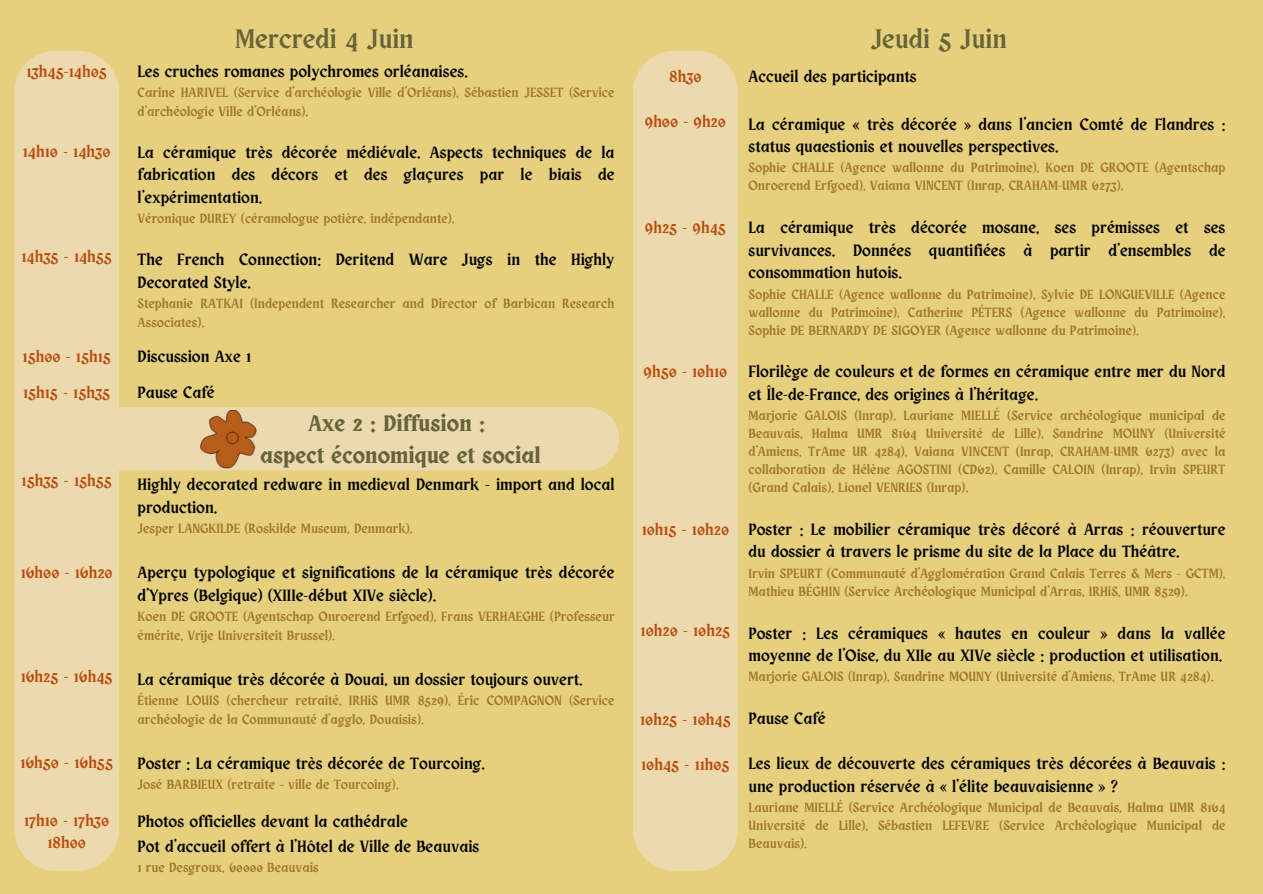
<style>
.page{position:relative;width:1263px;height:894px;background:#fff}
.page>*{position:absolute;margin:0;border:0;box-sizing:border-box;transform-origin:0 0}
.t1{font:27px "Obra Letra";color:#65643a}
.t2{font:700 22.5px/31.5px "Obra Letra";color:#65643a;text-align:center}
.t3{font:16.5px/22.5px "Obra Letra";color:#000}
.t4{font:16.5px "Obra Letra";color:#ba4b0c}
.t5{font:13.5px/18px "Obra Letra";color:#9f7829}
</style>
<div class="page">
<div style="left:0;top:0;width:1263px;height:893px;background:#e6d07d"></div>
<div style="left:633px;top:51px;width:105px;height:819px;background:#edd9ae"></div>
<svg style="left:14px;top:51px;width:105px;height:819px;background:#ecd8ab"></svg>
<div style="left:89px;top:406px;width:530px;height:64px;background:#edd9ae;border-radius:32px"></div>
<img style="left:201px;top:410px;width:56px;height:58px">
<p class="t4" style="left:27px;top:64px;width:82px">13h45-14h05</p>
<p class="t4" style="left:23px;top:144px;width:89px">14h10 - 14h30</p>
<p class="t4" style="left:21px;top:249px;width:92px">14h35 - 14h55</p>
<h3 class="t4" style="left:23px;top:349px;width:90px">15h00 - 15h15</h3>
<h3 class="t4" style="left:23px;top:385px;width:89px">15h15 - 15h35</h3>
<h3 class="t4" style="left:22px;top:472px;width:92px">15h35 - 15h55</h3>
<h3 class="t4" style="left:21px;top:564px;width:94px">16h00 - 16h20</h3>
<p class="t4" style="left:21px;top:669px;width:93px">16h25 - 16h45</p>
<p class="t4" style="left:20px;top:755px;width:94px">16h50 - 16h55</p>
<p class="t4" style="left:24px;top:812px;width:87px">17h10 - 17h30</p>
<p class="t4" style="left:47px;top:834px;width:40px">18h00</p>
<p class="t1" style="left:235px;top:27px;width:180px">Mercredi 4 Juin</p>
<h3 class="t3" style="left:138px;top:61px;width:332px">Les cruches romanes polychromes orléanaises.</h3>
<h3 class="t5" style="left:138px;top:84px;width:478px">Carine HARIVEL (Service d’archéologie Ville d’Orléans), Sébastien JESSET (Service d’archéologie Ville d’Orléans).</h3>
<h3 class="t3" style="left:138px;top:142px;width:478px;text-align:justify">La céramique très décorée médiévale. Aspects techniques de la fabrication des décors et des glaçures par le biais de l’expérimentation.</h3>
<h3 class="t5" style="left:138px;top:210px;width:319px">Véronique DUREY (céramologue potière, indépendante).</h3>
<p class="t3" style="left:138px;top:249px;width:478px">The French Connection: Deritend Ware Jugs in the Highly<br>Decorated Style.</p>
<h2 class="t5" style="left:138px;top:295px;width:478px">Stephanie RATKAI (Independent Researcher and Director of Barbican Research<br>Associates).</h2>
<h3 class="t3" style="left:138px;top:346px;width:115px">Discussion Axe 1</h3>
<p class="t3" style="left:138px;top:382px;width:79px">Pause Café</p>
<h3 class="t2" style="left:260px;top:409px;width:282px">Axe 2 : Diffusion :<br>aspect économique et social</h3>
<h3 class="t3" style="left:138px;top:474px;width:478px;line-height:23px">Highly decorated redware in medieval Denmark - import and local production.</h3>
<h3 class="t5" style="left:138px;top:520px;width:277px">Jesper LANGKILDE (Roskilde Museum, Denmark).</h3>
<h3 class="t3" style="left:138px;top:561px;width:478px;line-height:23px">Aperçu typologique et significations de la céramique très décorée d'Ypres (Belgique) (XIIIe-début XIVe siècle).</h3>
<h3 class="t5" style="left:138px;top:607px;width:478px;line-height:18.9px">Koen DE GROOTE (Agentschap Onroerend Erfgoed), Frans VERHAEGHE (Professeur émérite, Vrije Universiteit Brussel).</h3>
<h3 class="t3" style="left:138px;top:668px;width:447px">La céramique très décorée à Douai, un dossier toujours ouvert.</h3>
<h3 class="t5" style="left:138px;top:691px;width:478px;line-height:18.9px">Étienne LOUIS (chercheur retraité, IRHiS UMR 8529), Éric COMPAGNON (Service archéologie de la Communauté d'agglo. Douaisis).</h3>
<h3 class="t3" style="left:138px;top:752px;width:349px">Poster : La céramique très décorée de Tourcoing.</h3>
<h3 class="t5" style="left:138px;top:775px;width:263px">José BARBIEUX (retraite – ville de Tourcoing).</h3>
<h1 class="t3" style="left:138px;top:811px;width:272px">Photos officielles devant la cathédrale</h1>
<h3 class="t3" style="left:138px;top:836px;width:343px">Pot d’accueil offert à l’Hôtel de Ville de Beauvais</h3>
<h3 class="t5" style="left:138px;top:859px;width:183px">1 rue Desgroux, 60000 Beauvais</h3>
<h3 class="t4" style="left:669px;top:69px;width:34px">8h30</h3>
<p class="t4" style="left:645px;top:114px;width:83px">9h00 - 9h20</p>
<p class="t4" style="left:645px;top:220px;width:83px">9h25 - 9h45</p>
<p class="t4" style="left:644px;top:364px;width:85px">9h50 - 10h10</p>
<p class="t4" style="left:642px;top:522px;width:89px">10h15 - 10h20</p>
<h3 class="t4" style="left:641px;top:623px;width:91px">10h20 - 10h25</h3>
<h3 class="t4" style="left:640px;top:711px;width:92px">10h25 - 10h45</h3>
<p class="t4" style="left:641px;top:756px;width:90px">10h45 - 11h05</p>
<p class="t1" style="left:871px;top:27px;width:137px">Jeudi 5 Juin</p>
<h1 class="t3" style="left:748px;top:67px;width:170px">Accueil des participants</h1>
<h3 class="t3" style="left:748px;top:114px;width:478px">La céramique « très décorée » dans l’ancien Comté de Flandres : status quaestionis et nouvelles perspectives.</h3>
<h3 class="t5" style="left:748px;top:160px;width:478px">Sophie CHALLE (Agence wallonne du Patrimoine), Koen DE GROOTE (Agentschap<br>Onroerend Erfgoed), Vaiana VINCENT (Inrap, CRAHAM-UMR 6273).</h3>
<h3 class="t3" style="left:748px;top:217px;width:478px;text-align:justify">La céramique très décorée mosane, ses prémisses et ses survivances. Données quantifiées à partir d’ensembles de consommation hutois.</h3>
<h3 class="t5" style="left:748px;top:286px;width:478px;text-align:justify">Sophie CHALLE (Agence wallonne du Patrimoine), Sylvie DE LONGUEVILLE (Agence wallonne du Patrimoine), Catherine PÉTERS (Agence wallonne du Patrimoine), Sophie DE BERNARDY DE SIGOYER (Agence wallonne du Patrimoine).</h3>
<h3 class="t3" style="left:748px;top:361px;width:478px">Florilège de couleurs et de formes en céramique entre mer du Nord et Île-de-France, des origines à l’héritage.</h3>
<h3 class="t5" style="left:748px;top:407px;width:478px;text-align:justify">Marjorie GALOIS (Inrap), Lauriane MIELLÉ (Service archéologique municipal de Beauvais, Halma UMR 8164 Université de Lille), Sandrine MOUNY (Université d’Amiens, TrAme UR 4284), Vaiana VINCENT (Inrap, CRAHAM-UMR 6273) avec la collaboration de Hélène AGOSTINI (CD62), Camille CALOIN (Inrap), Irvin SPEURT (Grand Calais), Lionel VENRIES (Inrap).</h3>
<h3 class="t3" style="left:748px;top:519px;width:478px">Poster : Le mobilier céramique très décoré à Arras : réouverture du dossier à travers le prisme du site de la Place du Théâtre.</h3>
<h3 class="t5" style="left:748px;top:565px;width:478px">Irvin SPEURT (Communauté d’Agglomération Grand Calais Terres &amp; Mers - GCTM),<br>Mathieu BÉGHIN (Service Archéologique Municipal d’Arras, IRHiS, UMR 8529).</h3>
<h3 class="t3" style="left:748px;top:622px;width:478px">Poster : Les céramiques « hautes en couleur » dans la vallée moyenne de l’Oise, du XIIe au XIVe siècle : production et utilisation.</h3>
<h3 class="t5" style="left:748px;top:668px;width:467px">Marjorie GALOIS (Inrap), Sandrine MOUNY (Université d’Amiens, TrAme UR 4284).</h3>
<h3 class="t3" style="left:748px;top:708px;width:79px">Pause Café</h3>
<p class="t3" style="left:748px;top:753px;width:478px">Les lieux de découverte des céramiques très décorées à Beauvais : une production réservée à « l’élite beauvaisienne » ?</p>
<p class="t5" style="left:748px;top:799px;width:478px;text-align:justify">Lauriane MIELLÉ (Service Archéologique Municipal de Beauvais, Halma UMR 8164<br>Université de Lille), Sébastien LEFEVRE (Service Archéologique Municipal de Beauvais).</p>
</div>
